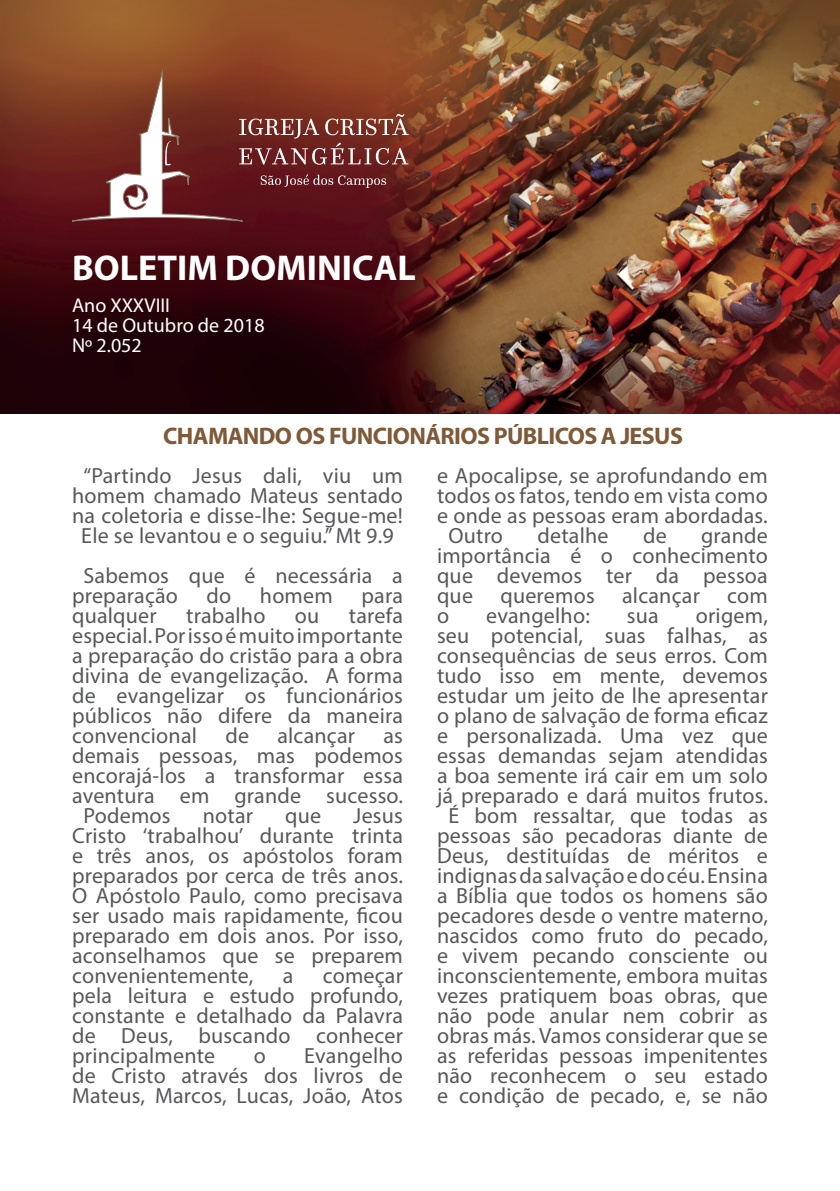
<style>
.page{position:relative;width:840px;height:1191px;background:#fff}
.page>*{position:absolute;margin:0;border:0;box-sizing:border-box;transform-origin:0 0}
.t1{font:700 36px "Myriad Pro";color:#fff}
.t2{font:700 24px "Myriad Pro";letter-spacing:-.025em;color:#7f5a38}
.t3{font:22px/20px "Myriad Pro";letter-spacing:.01em;color:#57585a;text-align:justify}
.t4{font:20px "Myriad Pro";color:#fff}
</style>
<div class="page">
<img style="left:0;top:0;width:839px;height:413px">
<svg style="left:71px;top:72px;width:337px;height:149px;background:#7f3d35"></svg>
<p class="t1" style="left:72px;top:244px;width:345px">BOLETIM DOMINICAL</p>
<p class="t4" style="left:72px;top:292px;width:99px">Ano XXXVIII</p>
<p class="t4" style="left:72px;top:312px;width:194px">14 de Outubro de 2018</p>
<p class="t4" style="left:72px;top:332px;width:71px">Nº 2.052</p>
<p class="t2" style="left:163px;top:420px;width:521px">CHAMANDO OS FUNCIONÁRIOS PÚBLICOS A JESUS</p>
<p class="t3" style="left:72px;top:465px;width:332px;text-align:center">“Partindo Jesus dali, viu um homem chamado Mateus sentado na coletoria e disse-lhe: Segue-me!<br>Ele se levantou e o seguiu.” Mt 9.9</p>
<p class="t3" style="left:72px;top:565px;width:332px;text-indent:11px">Sabemos que é necessária a preparação</p>
<p class="t3" style="left:206px;top:585px;width:26px">do</p>
<p class="t3" style="left:260px;top:585px;width:74px">homem</p>
<p class="t3" style="left:361px;top:585px;width:43px">para</p>
<p class="t3" style="left:72px;top:605px;width:332px;text-indent:277px">tarefa especial. Por isso é muito importante a preparação do cristão para a obra divina de evangelização. A forma de evangelizar os funcionários públicos não difere da maneira convencional</p>
<p class="t3" style="left:72px;top:605px;width:86px">qualquer</p>
<p class="t3" style="left:186px;top:605px;width:81px">trabalho</p>
<p class="t3" style="left:295px;top:605px;width:26px">ou</p>
<p class="t3" style="left:225px;top:725px;width:25px">de</p>
<p class="t3" style="left:277px;top:725px;width:79px">alcançar</p>
<p class="t3" style="left:72px;top:725px;width:332px;text-indent:311px">as demais pessoas, mas podemos encorajá-los a transformar essa aventura em grande sucesso.</p>
<p class="t3" style="left:83px;top:805px;width:89px">Podemos</p>
<p class="t3" style="left:203px;top:805px;width:52px">notar</p>
<p class="t3" style="left:285px;top:805px;width:37px">que</p>
<p class="t3" style="left:72px;top:805px;width:332px;text-indent:281px">Jesus Cristo ‘trabalhou’ durante trinta e três anos, os apóstolos foram preparados por cerca de três anos.<br>O Apóstolo Paulo, como precisava ser usado mais rapidamente, ficou preparado em dois anos. Por isso, aconselhamos que se preparem convenientemente,</p>
<p class="t3" style="left:72px;top:965px;width:332px;text-indent:250px">começar pela leitura e estudo profundo, constante e detalhado da Palavra de Deus, buscando conhecer principalmente</p>
<p class="t3" style="left:283px;top:965px;width:12px">a</p>
<p class="t3" style="left:72px;top:1045px;width:332px;text-indent:232px">Evangelho de Cristo através dos livros de Mateus, Marcos, Lucas, João, Atos</p>
<p class="t3" style="left:253px;top:1045px;width:14px">o</p>
<p class="t3" style="left:437px;top:465px;width:332px">e Apocalipse, se aprofundando em todos os fatos, tendo em vista como e onde as pessoas eram abordadas.</p>
<p class="t3" style="left:448px;top:525px;width:56px">Outro</p>
<p class="t3" style="left:537px;top:525px;width:73px">detalhe</p>
<p class="t3" style="left:642px;top:525px;width:25px">de</p>
<p class="t3" style="left:437px;top:525px;width:332px;text-indent:264px">grande importância é o conhecimento que devemos ter da pessoa que queremos alcançar com o</p>
<p class="t3" style="left:486px;top:605px;width:105px">evangelho:</p>
<p class="t3" style="left:626px;top:605px;width:33px">sua</p>
<p class="t3" style="left:437px;top:605px;width:332px;text-indent:258px">origem, seu potencial, suas falhas, as consequências de seus erros. Com tudo isso em mente, devemos estudar um jeito de lhe apresentar o plano de salvação de forma eficaz e personalizada. Uma vez que essas demandas sejam atendidas a boa semente irá cair em um solo já preparado e dará muitos frutos.</p>
<p class="t3" style="left:437px;top:805px;width:332px;text-align:center">É bom ressaltar, que todas as pessoas são pecadoras diante de<br>Deus, destituídas de méritos e indignas da salvação e do céu. Ensina a Bíblia que todos os homens são pecadores desde o ventre materno, nascidos como fruto do pecado, e vivem pecando consciente ou inconscientemente, embora muitas vezes pratiquem boas obras, que não pode anular nem cobrir as obras más. Vamos considerar que se as referidas pessoas impenitentes não reconhecem o seu estado e condição de pecado, e, se não</p>
</div>
